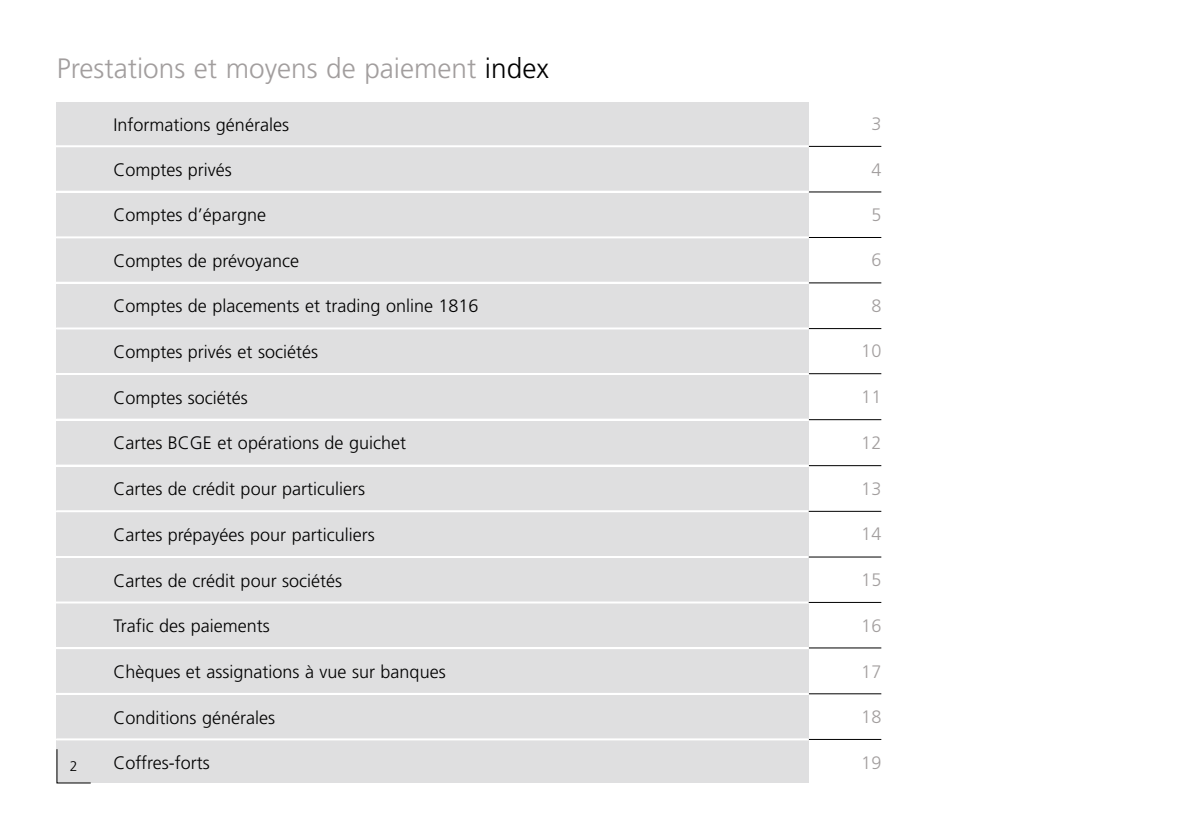
<style>
.page{position:relative;width:1191px;height:840px;background:#fff}
.page>*{position:absolute;margin:0;border:0;box-sizing:border-box;transform-origin:0 0}
.t1{font:300 28px "Frutiger LT Std";color:#a29e9e}
.t2{font:300 18px "Frutiger LT Std";color:#000}
.t3{font:300 18px "Frutiger LT Std";color:#a29e9e}
.t4{font:300 14px "Frutiger LT Std";color:#000}
.s1{color:#000}
</style>
<div class="page">
<div style="left:57px;top:102px;width:751px;height:44px;background:#dfdfe0"></div>
<div style="left:57px;top:193px;width:751px;height:43px;background:#dfdfe0"></div>
<div style="left:57px;top:329px;width:751px;height:44px;background:#dfdfe0"></div>
<div style="left:57px;top:466px;width:751px;height:44px;background:#dfdfe0"></div>
<div style="left:57px;top:512px;width:751px;height:43px;background:#dfdfe0"></div>
<div style="left:57px;top:649px;width:751px;height:43px;background:#dfdfe0"></div>
<div style="left:57px;top:147px;width:751px;height:44px;background:#dfdfe0"></div>
<div style="left:57px;top:283px;width:751px;height:44px;background:#dfdfe0"></div>
<div style="left:57px;top:420px;width:751px;height:44px;background:#dfdfe0"></div>
<div style="left:57px;top:603px;width:751px;height:43px;background:#dfdfe0"></div>
<div style="left:57px;top:238px;width:751px;height:44px;background:#dfdfe0"></div>
<div style="left:57px;top:375px;width:751px;height:43px;background:#dfdfe0"></div>
<div style="left:57px;top:557px;width:751px;height:44px;background:#dfdfe0"></div>
<div style="left:57px;top:694px;width:751px;height:44px;background:#dfdfe0"></div>
<div style="left:57px;top:740px;width:751px;height:42px;background:#dfdfe0"></div>
<hr style="left:808px;top:146px;width:73px;height:1px;background:#000">
<hr style="left:56px;top:145px;width:752px;height:2px;background:#fff">
<hr style="left:808px;top:191px;width:73px;height:1px;background:#000">
<hr style="left:56px;top:190px;width:752px;height:2px;background:#fff">
<hr style="left:808px;top:237px;width:73px;height:1px;background:#000">
<hr style="left:808px;top:282px;width:73px;height:1px;background:#000">
<hr style="left:56px;top:281px;width:752px;height:2px;background:#fff">
<hr style="left:808px;top:328px;width:73px;height:1px;background:#000">
<hr style="left:808px;top:373px;width:73px;height:1px;background:#000">
<hr style="left:808px;top:419px;width:73px;height:1px;background:#000">
<hr style="left:808px;top:465px;width:73px;height:1px;background:#000">
<hr style="left:808px;top:510px;width:73px;height:1px;background:#000">
<hr style="left:808px;top:556px;width:73px;height:1px;background:#000">
<hr style="left:808px;top:601px;width:73px;height:1px;background:#000">
<hr style="left:808px;top:647px;width:73px;height:1px;background:#000">
<hr style="left:808px;top:693px;width:73px;height:1px;background:#000">
<hr style="left:808px;top:738px;width:73px;height:1px;background:#000">
<svg style="left:56px;top:748px;width:35px;height:35px"></svg>
<h1 class="t1" style="left:57px;top:52px;width:493px">Prestations et moyens de paiement <span class="s1">index</span></h1>
<p class="t2" style="left:113px;top:114px;width:177px">Informations générales</p>
<p class="t3" style="left:871px;top:114px;width:12px">3</p>
<p class="t2" style="left:113px;top:159px;width:120px">Comptes privés</p>
<p class="t3" style="left:871px;top:159px;width:12px">4</p>
<p class="t2" style="left:113px;top:205px;width:154px">Comptes d’épargne</p>
<p class="t3" style="left:871px;top:204px;width:12px">5</p>
<p class="t2" style="left:113px;top:250px;width:187px">Comptes de prévoyance</p>
<p class="t3" style="left:871px;top:249px;width:12px">6</p>
<p class="t2" style="left:113px;top:296px;width:367px">Comptes de placements et trading online 1816</p>
<p class="t3" style="left:871px;top:295px;width:12px">8</p>
<p class="t2" style="left:113px;top:341px;width:206px">Comptes privés et sociétés</p>
<p class="t3" style="left:861px;top:340px;width:22px">10</p>
<p class="t2" style="left:113px;top:387px;width:136px">Comptes sociétés</p>
<p class="t3" style="left:861px;top:387px;width:22px">11</p>
<p class="t2" style="left:113px;top:433px;width:294px">Cartes BCGE et opérations de guichet</p>
<p class="t3" style="left:861px;top:432px;width:22px">12</p>
<p class="t2" style="left:113px;top:478px;width:253px">Cartes de crédit pour particuliers</p>
<p class="t2" style="left:113px;top:524px;width:263px">Cartes prépayées pour particuliers</p>
<p class="t2" style="left:113px;top:569px;width:230px">Cartes de crédit pour sociétés</p>
<p class="t3" style="left:861px;top:478px;width:22px">13</p>
<p class="t3" style="left:861px;top:523px;width:22px">14</p>
<p class="t3" style="left:861px;top:569px;width:22px">15</p>
<p class="t2" style="left:113px;top:615px;width:158px">Trafic des paiements</p>
<p class="t3" style="left:861px;top:615px;width:22px">16</p>
<p class="t2" style="left:113px;top:661px;width:334px">Chèques et assignations à vue sur banques</p>
<p class="t3" style="left:861px;top:661px;width:22px">17</p>
<p class="t2" style="left:113px;top:706px;width:163px">Conditions générales</p>
<p class="t2" style="left:113px;top:751px;width:98px">Coffres-forts</p>
<p class="t3" style="left:861px;top:706px;width:22px">18</p>
<p class="t4" style="left:70px;top:758px;width:9px">2</p>
<p class="t3" style="left:861px;top:752px;width:22px">19</p>
</div>
